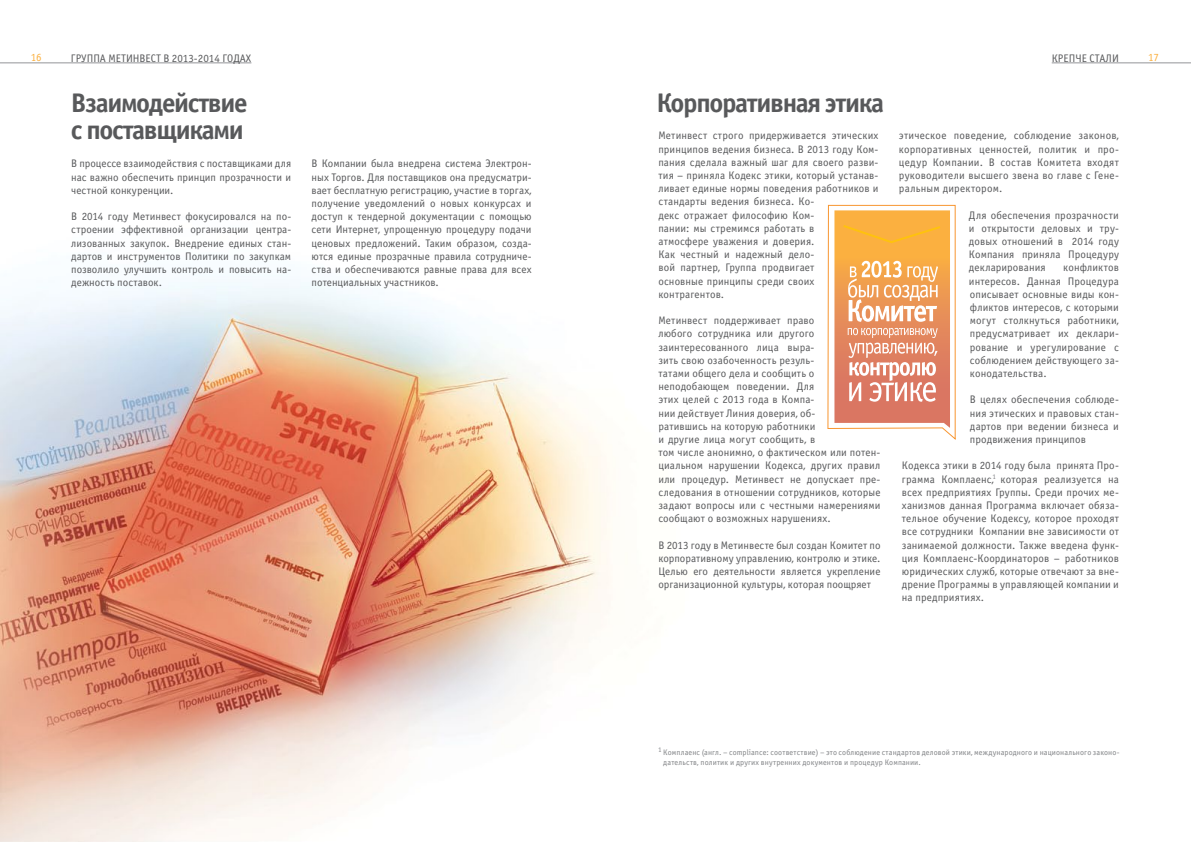
<style>
.page{position:relative;width:1191px;height:842px;background:#fff}
.page>*{position:absolute;margin:0;border:0;box-sizing:border-box;transform-origin:0 0}
.t1{font:700 27px/27px "Officina Sans C";letter-spacing:-.05em;color:#58595b}
.t2{font:11px/13.2px "Officina Sans C";letter-spacing:.01em;color:#58595b;text-align:justify}
.t3{font:11px "Officina Sans C";color:#fbb040}
.t4{font:8px/9.6px "Officina Sans C";letter-spacing:.015em;color:#808285}
.t5{font:7px "Officina Sans C";color:#808285}
</style>
<div class="page">
<img style="left:0;top:62px;width:1191px;height:780px">
<hr style="left:1051px;top:62px;width:140px;height:1px;background:#939598">
<hr style="left:0;top:62px;width:251px;height:1px;background:#939598">
<svg style="left:655px;top:748px;width:6px;height:11px"></svg>
<svg style="left:827px;top:204px;width:129px;height:237px"></svg>
<p class="t3" style="left:31px;top:52px;width:13px">16</p>
<p class="t2" style="left:71px;top:52px;width:182px">ГРУППА МЕТИНВЕСТ В 2013-2014 ГОДАХ</p>
<p class="t2" style="left:1051px;top:52px;width:69px">КРЕПЧЕ СТАЛИ</p>
<p class="t3" style="left:1148px;top:52px;width:12px">17</p>
<h1 class="t1" style="left:71px;top:90px;width:178px">Взаимодействие с поставщиками</h1>
<p class="t2" style="left:71px;top:157px;width:221px">В процессе взаимодействия с поставщиками для нас важно обеспечить принцип прозрачности и честной конкуренции.</p>
<p class="t2" style="left:71px;top:210px;width:222px">В 2014 году Метинвест фокусировался на по&shy;строении эффективной организации центра&shy;лизованных закупок. Внедрение единых стан&shy;дартов и инструментов Политики по закупкам позволило улучшить контроль и повысить на&shy;дежность поставок.</p>
<h1 class="t1" style="left:656px;top:90px;width:229px">Корпоративная этика</h1>
<p class="t2" style="left:658px;top:129px;width:222px;text-align:left">Метинвест строго придерживается этических принципов ведения бизнеса. В 2013 году Ком&shy;пания сделала важный шаг для своего разви&shy;тия – приняла Кодекс этики, который устанав&shy;ливает единые нормы поведения работников и стандарты ведения бизнеса. Ко-<br>декс отражает философию Ком-<br>пании: мы стремимся работать в<br>атмосфере уважения и доверия.<br>Как честный и надежный дело-<br>вой партнер, Группа продвигает<br>основные принципы среди своих контрагентов.</p>
<p class="t2" style="left:658px;top:314px;width:224px;text-align:left">Метинвест поддерживает право<br>любого сотрудника или другого заинтересованного лица выра-<br>зить свою озабоченность резуль-<br>татами общего дела и сообщить о неподобающем поведении. Для<br>этих целей с 2013 года в Компа-<br>нии действует Линия доверия, об-<br>ратившись на которую работники<br>и другие лица могут сообщить, в<br>том числе анонимно, о фактическом или потен&shy;циальном нарушении Кодекса, других правил или процедур. Метинвест не допускает пре&shy;следования в отношении сотрудников, которые задают вопросы или с честными намерениями сообщают о возможных нарушениях.</p>
<p class="t2" style="left:658px;top:538px;width:224px">В 2013 году в Метинвесте был создан Комитет по корпоративному управлению, контролю и этике.<br>Целью его деятельности является укрепление организационной культуры, которая поощряет</p>
<p class="t2" style="left:899px;top:129px;width:222px">этическое поведение, соблюдение законов, корпоративных ценностей, политик и про&shy;цедур Компании. В состав Комитета входят руководители высшего звена во главе с Гене&shy;ральным директором.</p>
<p class="t2" style="left:969px;top:208px;width:152px">Для обеспечения прозрачности и открытости деловых и тру&shy;довых отношений в 2014 году Компания приняла Процедуру декларирования</p>
<p class="t2" style="left:311px;top:157px;width:222px">В Компании была внедрена система Электрон&shy;ных Торгов. Для поставщиков она предусматри&shy;вает бесплатную регистрацию, участие в торгах, получение уведомлений о новых конкурсах и доступ к тендерной документации с помощью сети Интернет, упрощенную процедуру подачи ценовых предложений. Таким образом, созда&shy;ются единые прозрачные правила сотрудниче&shy;ства и обеспечиваются равные права для всех потенциальных участников.</p>
<p class="t2" style="left:969px;top:261px;width:152px;text-indent:94px">конфликтов интересов. Данная Процедура описывает основные виды кон&shy;фликтов интересов, с которыми могут столкнуться работники, предусматривает их деклари&shy;рование и урегулирование с соблюдением действующего за&shy;конодательства.</p>
<p class="t2" style="left:970px;top:393px;width:150px">В целях обеспечения соблюде&shy;ния этических и правовых стан&shy;дартов при ведении бизнеса и продвижения принципов</p>
<p class="t2" style="left:902px;top:459px;width:219px">Кодекса этики в 2014 году была принята Про&shy;грамма Комплаенс, которая реализуется на всех предприятиях Группы. Среди прочих ме&shy;ханизмов данная Программа включает обяза&shy;тельное обучение Кодексу, которое проходят все сотрудники Компании вне зависимости от занимаемой должности. Также введена функ&shy;ция Комплаенс-Координаторов – работников юридических служб, которые отвечают за вне&shy;дрение Программы в управляющей компании и на предприятиях.</p>
<p class="t5" style="left:992px;top:473px;width:5px">1</p>
<p class="t5" style="left:658px;top:746px;width:5px">1</p>
<p class="t4" style="left:663px;top:748px;width:458px">Комплаенс (англ. – compliance: соответствие) – это соблюдение стандартов деловой этики, международного и национального законо&shy;дательств, политик и других внутренних документов и процедур Компании.</p>
</div>
